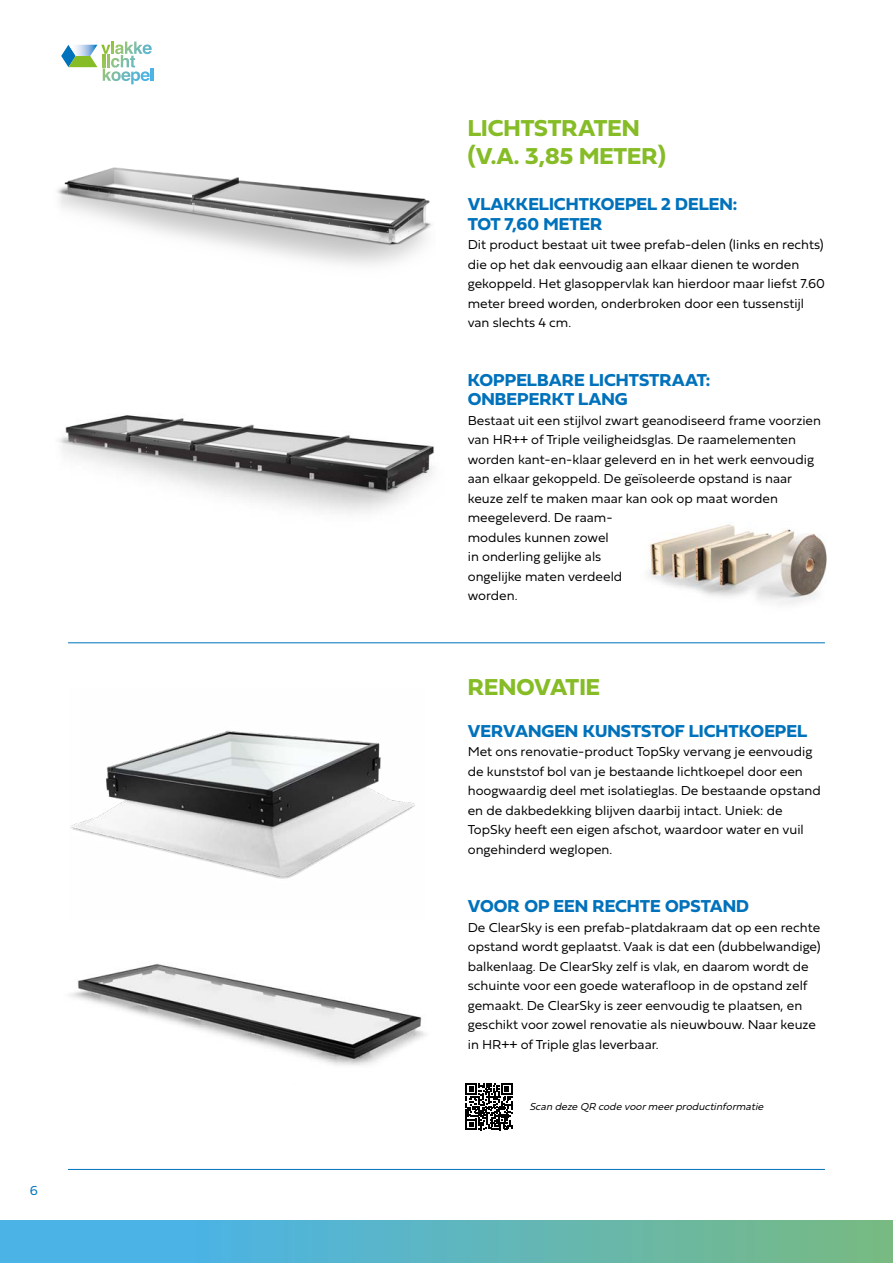
<style>
.page{position:relative;width:893px;height:1263px;background:#fff}
.page>*{position:absolute;margin:0;border:0;box-sizing:border-box;transform-origin:0 0}
.t1{font:700 24px/28.8px "Fieldwork Hum";color:#86bc25}
.t2{font:700 18px/19.5px "Fieldwork Hum";color:#0072bb}
.t3{font:13.5px/19.5px "Fieldwork Hum Light";color:#000}
.t4{font:13.5px "Fieldwork Hum Light";color:#0072bb}
.t5{font:italic 10.5px "Fieldwork Hum Light";color:#000}
</style>
<div class="page">
<img style="left:59px;top:415px;width:375px;height:98px">
<img style="left:0;top:1220px;width:893px;height:43px">
<svg style="left:61px;top:42px;width:92px;height:42px"></svg>
<img style="left:70px;top:730px;width:345px;height:149px">
<img style="left:70px;top:964px;width:356px;height:102px">
<img style="left:57px;top:167px;width:375px;height:98px">
<img style="left:648px;top:524px;width:179px;height:80px">
<hr style="left:68px;top:642px;width:757px;height:1px;background:#0072bb">
<hr style="left:68px;top:1169px;width:757px;height:1px;background:#0072bb">
<svg style="left:466px;top:1083px;width:46px;height:47px"></svg>
<p class="t4" style="left:30px;top:1180px;width:10px">6</p>
<h1 class="t1" style="left:468px;top:112px;width:200px">LICHTSTRATEN (V.A. 3,85 METER)</h1>
<h2 class="t2" style="left:468px;top:194px;width:271px">VLAKKELICHTKOEPEL 2 DELEN:<br>TOT 7,60 METER</h2>
<p class="t3" style="left:468px;top:234px;width:359px">Dit product bestaat uit twee prefab-delen (links en rechts) die op het dak eenvoudig aan elkaar dienen te worden gekoppeld. Het glasoppervlak kan hierdoor maar liefst 7.60 meter breed worden, onderbroken door een tussenstijl van slechts 4 cm.</p>
<h2 class="t2" style="left:468px;top:369px;width:244px">KOPPELBARE LICHTSTRAAT:<br>ONBEPERKT LANG</h2>
<p class="t3" style="left:468px;top:410px;width:355px">Bestaat uit een stijlvol zwart geanodiseerd frame voorzien van HR++ of Triple veiligheidsglas. De raamelementen worden kant-en-klaar geleverd en in het werk eenvoudig aan elkaar gekoppeld. De geïsoleerde opstand is naar keuze zelf te maken maar kan ook op maat worden meegeleverd. De raam-<br>modules kunnen zowel<br>in onderling gelijke als<br>ongelijke maten verdeeld<br>worden.</p>
<h1 class="t1" style="left:468px;top:671px;width:134px">RENOVATIE</h1>
<h2 class="t2" style="left:468px;top:720px;width:341px">VERVANGEN KUNSTSTOF LICHTKOEPEL</h2>
<p class="t3" style="left:468px;top:741px;width:355px">Met ons renovatie-product TopSky vervang je eenvoudig de kunststof bol van je bestaande lichtkoepel door een hoogwaardig deel met isolatieglas. De bestaande opstand en de dakbedekking blijven daarbij intact. Uniek: de TopSky heeft een eigen afschot, waardoor water en vuil ongehinderd weglopen.</p>
<h2 class="t2" style="left:468px;top:896px;width:283px">VOOR OP EEN RECHTE OPSTAND</h2>
<p class="t3" style="left:468px;top:917px;width:354px">De ClearSky is een prefab-platdakraam dat op een rechte opstand wordt geplaatst. Vaak is dat een (dubbelwandige) balkenlaag. De ClearSky zelf is vlak, en daarom wordt de schuinte voor een goede waterafloop in de opstand zelf gemaakt. De ClearSky is zeer eenvoudig te plaatsen, en geschikt voor zowel renovatie als nieuwbouw. Naar keuze in HR++ of Triple glas leverbaar.</p>
<p class="t5" style="left:529px;top:1098px;width:239px">Scan dezeQR codevoormeerproductinformatie</p>
</div>
